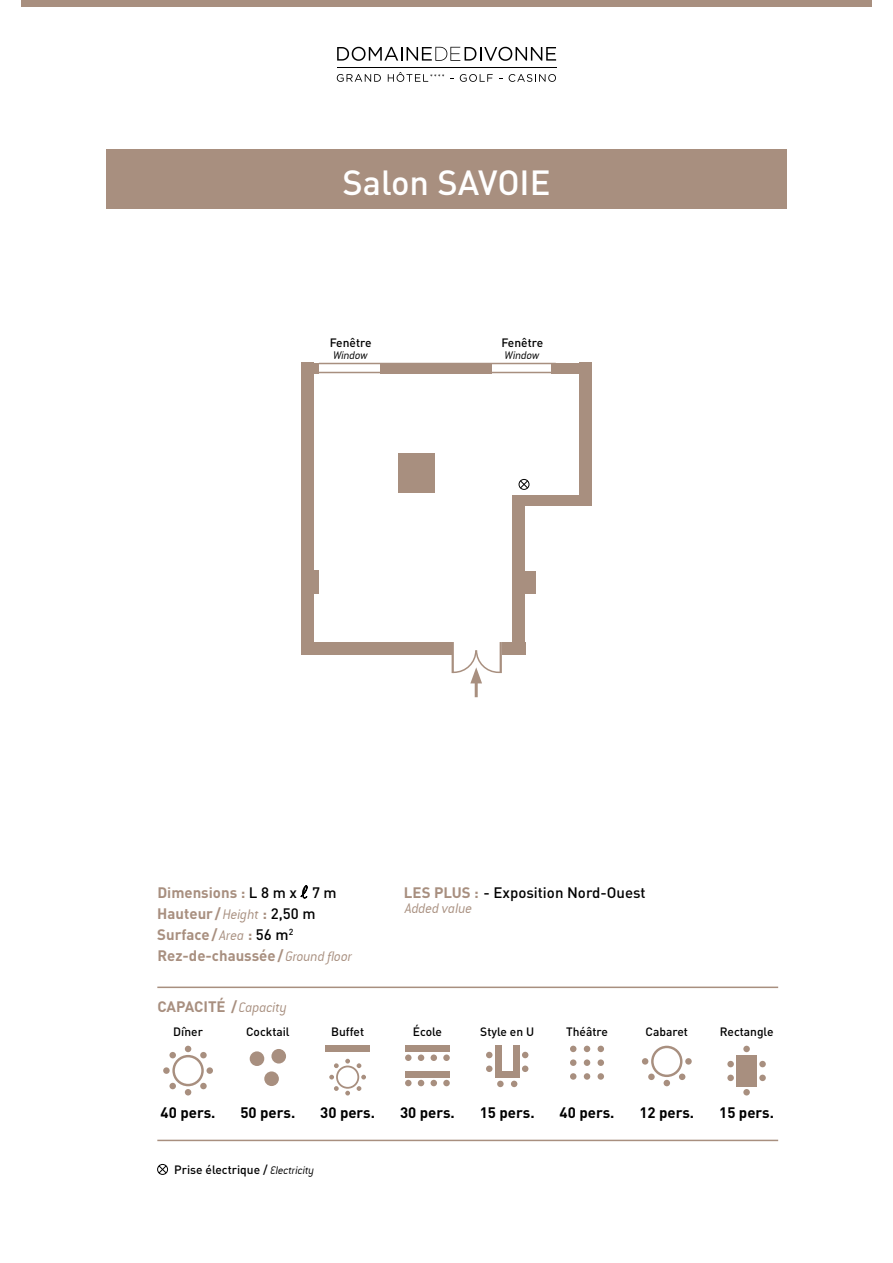
<style>
.page{position:relative;width:893px;height:1263px;background:#fff}
.page>*{position:absolute;margin:0;border:0;box-sizing:border-box;transform-origin:0 0}
.t1{font:500 34.5px "DIN";color:#fff}
.t2{font:700 15px/21px "DIN";color:#a88f7f}
.t3{font:700 15px "DIN";color:#000}
.t4{font:500 15px "DIN";color:#000}
.t5{font:italic 15px "Conduit ITCTT Light";letter-spacing:-.01em;color:#a88f7f}
.t6{font:500 12px "DIN";color:#000}
.t7{font:italic 12px "Conduit ITCTT Light";letter-spacing:-.01em;color:#000}
.s1{font-weight:500;color:#000}
.s2{font-family:"MT Extra";font-weight:400;font-size:18px;color:#000}
.s3{font-family:"Conduit ITCTT Light";font-weight:400;font-style:italic}
.s4{font-weight:700;color:#a88f7f}
</style>
<div class="page">
<div style="left:106px;top:149px;width:681px;height:59px;background:#a88f7f"></div>
<div style="left:21px;top:0;width:851px;height:7px;background:#a88f7f"></div>
<svg style="left:337px;top:47px;width:219px;height:14px"></svg>
<hr style="left:337px;top:67px;width:219px;height:1px;background:#000">
<svg style="left:337px;top:74px;width:44px;height:8px"></svg>
<svg style="left:388px;top:72px;width:56px;height:10px"></svg>
<svg style="left:460px;top:74px;width:33px;height:8px"></svg>
<svg style="left:509px;top:74px;width:47px;height:8px"></svg>
<div style="left:519px;top:479px;width:10px;height:11px;border:1px solid #000;border-radius:50%"></div>
<svg style="left:520px;top:480px;width:8px;height:9px"></svg>
<div style="left:301px;top:363px;width:13px;height:292px;background:#a88f7f"></div>
<div style="left:579px;top:363px;width:13px;height:143px;background:#a88f7f"></div>
<div style="left:512px;top:495px;width:13px;height:160px;background:#a88f7f"></div>
<div style="left:307px;top:570px;width:12px;height:23px;background:#a88f7f"></div>
<div style="left:301px;top:642px;width:151px;height:13px;background:#a88f7f"></div>
<div style="left:502px;top:642px;width:23px;height:13px;background:#a88f7f"></div>
<div style="left:301px;top:363px;width:18px;height:10px;background:#a88f7f"></div>
<div style="left:551px;top:363px;width:41px;height:10px;background:#a88f7f"></div>
<div style="left:512px;top:495px;width:80px;height:11px;background:#a88f7f"></div>
<div style="left:380px;top:363px;width:112px;height:10px;background:#a88f7f"></div>
<div style="left:398px;top:454px;width:37px;height:39px;background:#a88f7f"></div>
<div style="left:512px;top:571px;width:24px;height:22px;background:#a88f7f"></div>
<hr style="left:319px;top:363px;width:237px;height:1px;background:#a88f7f">
<hr style="left:319px;top:372px;width:237px;height:1px;background:#a88f7f">
<hr style="left:452px;top:642px;width:2px;height:31px;background:#a88f7f">
<hr style="left:500px;top:642px;width:2px;height:31px;background:#a88f7f">
<hr style="left:475px;top:678px;width:3px;height:19px;background:#a88f7f">
<svg style="left:451px;top:649px;width:51px;height:34px"></svg>
<svg style="left:300px;top:885px;width:7px;height:13px"></svg>
<div style="left:157px;top:1164px;width:11px;height:11px;border:1px solid #000;border-radius:50%"></div>
<svg style="left:158px;top:1165px;width:9px;height:9px"></svg>
<hr style="left:157px;top:986px;width:621px;height:2px;background:#a88f7f">
<hr style="left:157px;top:1140px;width:621px;height:1px;background:#a88f7f">
<div style="left:250px;top:1051px;width:14px;height:15px;background:#a88f7f;border-radius:50%"></div>
<div style="left:264px;top:1071px;width:15px;height:15px;background:#a88f7f;border-radius:50%"></div>
<div style="left:271px;top:1049px;width:15px;height:14px;background:#a88f7f;border-radius:50%"></div>
<svg style="left:570px;top:1046px;width:6px;height:6px"></svg>
<svg style="left:584px;top:1046px;width:6px;height:6px"></svg>
<svg style="left:598px;top:1046px;width:6px;height:6px"></svg>
<div style="left:570px;top:1059px;width:6px;height:7px;background:#a88f7f;border-radius:50%"></div>
<div style="left:584px;top:1059px;width:6px;height:7px;background:#a88f7f;border-radius:50%"></div>
<div style="left:598px;top:1059px;width:6px;height:7px;background:#a88f7f;border-radius:50%"></div>
<div style="left:570px;top:1073px;width:6px;height:7px;background:#a88f7f;border-radius:50%"></div>
<div style="left:584px;top:1073px;width:6px;height:7px;background:#a88f7f;border-radius:50%"></div>
<div style="left:598px;top:1073px;width:6px;height:7px;background:#a88f7f;border-radius:50%"></div>
<div style="left:172px;top:1055px;width:32px;height:31px;border:2px solid #a88f7f;border-radius:50%"></div>
<div style="left:163px;top:1067px;width:7px;height:7px;background:#a88f7f;border-radius:50%"></div>
<svg style="left:185px;top:1046px;width:6px;height:6px"></svg>
<div style="left:169px;top:1052px;width:7px;height:6px;background:#a88f7f;border-radius:50%"></div>
<div style="left:169px;top:1083px;width:7px;height:6px;background:#a88f7f;border-radius:50%"></div>
<div style="left:200px;top:1052px;width:7px;height:6px;background:#a88f7f;border-radius:50%"></div>
<div style="left:200px;top:1083px;width:7px;height:6px;background:#a88f7f;border-radius:50%"></div>
<svg style="left:185px;top:1089px;width:6px;height:6px"></svg>
<div style="left:206px;top:1067px;width:7px;height:7px;background:#a88f7f;border-radius:50%"></div>
<div style="left:651px;top:1046px;width:31px;height:31px;border:2px solid #a88f7f;border-radius:50%"></div>
<svg style="left:642px;top:1058px;width:6px;height:6px"></svg>
<div style="left:648px;top:1073px;width:7px;height:7px;background:#a88f7f;border-radius:50%"></div>
<div style="left:679px;top:1073px;width:6px;height:7px;background:#a88f7f;border-radius:50%"></div>
<svg style="left:664px;top:1080px;width:6px;height:6px"></svg>
<div style="left:685px;top:1058px;width:7px;height:6px;background:#a88f7f;border-radius:50%"></div>
<div style="left:336px;top:1065px;width:23px;height:24px;border:2px solid #a88f7f;border-radius:50%"></div>
<svg style="left:329px;top:1075px;width:5px;height:4px"></svg>
<svg style="left:345px;top:1059px;width:5px;height:4px"></svg>
<svg style="left:334px;top:1063px;width:5px;height:5px"></svg>
<svg style="left:334px;top:1086px;width:5px;height:5px"></svg>
<svg style="left:357px;top:1063px;width:4px;height:5px"></svg>
<svg style="left:357px;top:1086px;width:4px;height:5px"></svg>
<svg style="left:345px;top:1091px;width:5px;height:4px"></svg>
<svg style="left:361px;top:1075px;width:5px;height:4px"></svg>
<div style="left:325px;top:1046px;width:45px;height:6px;background:#a88f7f"></div>
<div style="left:405px;top:1054px;width:7px;height:7px;background:#a88f7f;border-radius:50%"></div>
<div style="left:418px;top:1054px;width:6px;height:7px;background:#a88f7f;border-radius:50%"></div>
<div style="left:431px;top:1054px;width:6px;height:7px;background:#a88f7f;border-radius:50%"></div>
<div style="left:443px;top:1054px;width:7px;height:7px;background:#a88f7f;border-radius:50%"></div>
<div style="left:405px;top:1046px;width:45px;height:6px;background:#a88f7f"></div>
<div style="left:405px;top:1080px;width:7px;height:6px;background:#a88f7f;border-radius:50%"></div>
<svg style="left:418px;top:1080px;width:6px;height:6px"></svg>
<svg style="left:431px;top:1080px;width:6px;height:6px"></svg>
<div style="left:443px;top:1080px;width:7px;height:6px;background:#a88f7f;border-radius:50%"></div>
<div style="left:405px;top:1071px;width:45px;height:6px;background:#a88f7f"></div>
<svg style="left:522px;top:1052px;width:6px;height:6px"></svg>
<div style="left:522px;top:1065px;width:6px;height:7px;background:#a88f7f;border-radius:50%"></div>
<svg style="left:486px;top:1052px;width:6px;height:6px"></svg>
<div style="left:486px;top:1065px;width:6px;height:7px;background:#a88f7f;border-radius:50%"></div>
<div style="left:497px;top:1081px;width:7px;height:6px;background:#a88f7f;border-radius:50%"></div>
<svg style="left:511px;top:1081px;width:6px;height:6px"></svg>
<div style="left:495px;top:1072px;width:24px;height:6px;background:#a88f7f"></div>
<div style="left:495px;top:1046px;width:6px;height:32px;background:#a88f7f"></div>
<div style="left:513px;top:1046px;width:6px;height:32px;background:#a88f7f"></div>
<div style="left:759px;top:1061px;width:7px;height:6px;background:#a88f7f;border-radius:50%"></div>
<div style="left:759px;top:1074px;width:7px;height:7px;background:#a88f7f;border-radius:50%"></div>
<div style="left:727px;top:1061px;width:7px;height:6px;background:#a88f7f;border-radius:50%"></div>
<div style="left:727px;top:1074px;width:7px;height:7px;background:#a88f7f;border-radius:50%"></div>
<div style="left:743px;top:1089px;width:7px;height:6px;background:#a88f7f;border-radius:50%"></div>
<div style="left:743px;top:1046px;width:7px;height:6px;background:#a88f7f;border-radius:50%"></div>
<div style="left:736px;top:1055px;width:21px;height:31px;background:#a88f7f"></div>
<h1 class="t1" style="left:342px;top:160px;width:210px">Salon SAVOIE</h1>
<p class="t6" style="left:330px;top:335px;width:43px">Fenêtre</p>
<p class="t7" style="left:333px;top:348px;width:36px">Window</p>
<p class="t6" style="left:501px;top:335px;width:43px">Fenêtre</p>
<p class="t7" style="left:505px;top:348px;width:36px">Window</p>
<p class="t2" style="left:157px;top:881px;width:196px">Dimensions : <span class="s1">L 8 m x</span> <span class="s2">l</span> <span class="s1">7 m<br></span>Hauteur /<span class="s3">Height</span> : <span class="s1">2,50 m<br></span>Surface/ <span class="s3">Area</span> : <span class="s1">56 m</span><sup>2<br></sup>Rez-de-chaussée/<span class="s3">Ground floor</span></p>
<p class="t4" style="left:404px;top:883px;width:243px"><span class="s4">LES PLUS :</span> - Exposition Nord-Ouest</p>
<p class="t2" style="left:157px;top:995px;width:131px">CAPACITÉ / <span class="s3">Capacity</span></p>
<p class="t5" style="left:405px;top:899px;width:69px">Added value</p>
<p class="t6" style="left:173px;top:1024px;width:31px">Dîner</p>
<p class="t6" style="left:246px;top:1024px;width:45px">Cocktail</p>
<p class="t6" style="left:331px;top:1024px;width:35px">Buffet</p>
<p class="t6" style="left:413px;top:1024px;width:31px">École</p>
<p class="t6" style="left:480px;top:1024px;width:55px">Style en U</p>
<p class="t6" style="left:566px;top:1024px;width:43px">Théâtre</p>
<p class="t6" style="left:646px;top:1024px;width:44px">Cabaret</p>
<p class="t6" style="left:720px;top:1024px;width:55px">Rectangle</p>
<p class="t3" style="left:161px;top:1103px;width:56px">40 pers.</p>
<p class="t3" style="left:240px;top:1103px;width:56px">50 pers.</p>
<p class="t3" style="left:320px;top:1103px;width:56px">30 pers.</p>
<p class="t3" style="left:400px;top:1103px;width:56px">30 pers.</p>
<p class="t3" style="left:480px;top:1103px;width:56px">15 pers.</p>
<p class="t3" style="left:560px;top:1103px;width:56px">40 pers.</p>
<p class="t3" style="left:639px;top:1103px;width:56px">12 pers.</p>
<p class="t3" style="left:719px;top:1103px;width:56px">15 pers.</p>
<p class="t6" style="left:174px;top:1162px;width:142px">Prise électrique / <span class="s3">Electricity</span></p>
</div>
